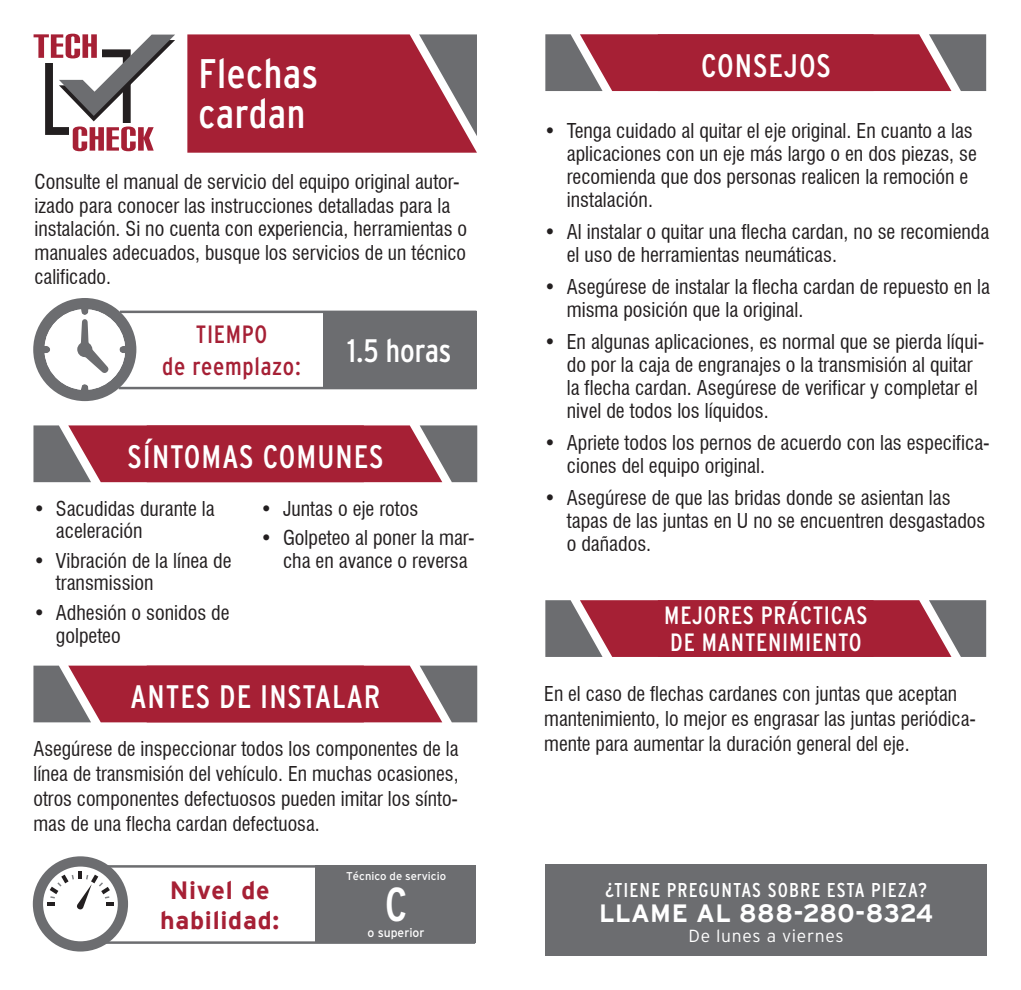
<style>
.page{position:relative;width:1021px;height:990px;background:#fff}
.page>*{position:absolute;margin:0;border:0;box-sizing:border-box;transform-origin:0 0}
.t1{font:condensed 47.5px "Interstate";color:#fff}
.t2{font:condensed 41.25px/40px "Interstate";letter-spacing:.015em;color:#fff}
.t3{font:condensed 32.5px "Interstate";letter-spacing:.03em;color:#fff}
.t4{font:condensed 25px/27.5px "Interstate";letter-spacing:.03em;color:#fff}
.t5{font:700 25px "Interstate";letter-spacing:.02em;color:#fff}
.t6{font:condensed 25px/32.5px "Interstate";letter-spacing:.03em;color:#a62035;text-align:center}
.t7{font:700 25px/30px "Interstate";letter-spacing:.03em;color:#a62035;text-align:center}
.t8{font:condensed 20px/23px "Swiss 721 BT";color:#231f20}
.t9{font:condensed 20px "Interstate";letter-spacing:.055em;color:#fff}
.t10{font:300 17.5px "Interstate";letter-spacing:.04em;color:#fff}
.t11{font:12.5px "Interstate";color:#fff}
.t12{font:11.25px "Interstate";color:#fff}
</style>
<div class="page">
<div style="left:45px;top:49px;width:86px;height:86px;border:8px solid #231f20"></div>
<div style="left:69px;top:123px;width:90px;height:37px;background:#fff"></div>
<svg style="left:73px;top:127px;width:81px;height:24px"></svg>
<svg style="left:34px;top:34px;width:141px;height:87px"></svg>
<svg style="left:187px;top:34px;width:290px;height:119px;background:#a42f41"></svg>
<div style="left:323px;top:311px;width:153px;height:78px;background:#6c6d70"></div>
<svg style="left:33px;top:298px;width:104px;height:104px"></svg>
<hr style="left:120px;top:311px;width:356px;height:2px;background:#6c6d70">
<hr style="left:119px;top:387px;width:357px;height:2px;background:#6c6d70">
<svg style="left:33px;top:425px;width:444px;height:57px;background:#a03a4a"></svg>
<svg style="left:545px;top:34px;width:441px;height:57px;background:#9f3949"></svg>
<svg style="left:545px;top:600px;width:441px;height:57px;background:#9f3849"></svg>
<div style="left:545px;top:865px;width:442px;height:91px;background:#6c6d70"></div>
<hr style="left:107px;top:865px;width:368px;height:3px;background:#6c6d70">
<div style="left:315px;top:865px;width:160px;height:78px;background:#6c6d70"></div>
<div style="left:33px;top:856px;width:95px;height:96px;border:10px solid #6c6d70;border-radius:50%"></div>
<svg style="left:47px;top:871px;width:66px;height:39px"></svg>
<hr style="left:106px;top:941px;width:369px;height:3px;background:#6c6d70">
<svg style="left:33px;top:666px;width:444px;height:56px;background:#9f3949"></svg>
<p class="t2" style="left:199px;top:53px;width:121px">Flechas cardan</p>
<p class="t8" style="left:34px;top:170px;width:434px;line-height:23.8px">Consulte el manual de servicio del equipo original autor&shy;izado para conocer las instrucciones detalladas para la instalación. Si no cuenta con experiencia, herramientas o manuales adecuados, busque los servicios de un técnico calificado.</p>
<p class="t6" style="left:162px;top:318px;width:140px">TIEMPO<br>de reemplazo:</p>
<p class="t3" style="left:347px;top:332px;width:106px">1.5 horas</p>
<p class="t3" style="left:128px;top:438px;width:257px">SÍNTOMAS COMUNES</p>
<p class="t8" style="left:56px;top:497px;width:160px;text-indent:-22px">• Sacudidas durante la aceleración</p>
<p class="t8" style="left:56px;top:549px;width:177px;text-indent:-22px">• Vibración de la línea de transmission</p>
<p class="t8" style="left:56px;top:602px;width:175px;text-indent:-22px">• Adhesión o sonidos de golpeteo</p>
<p class="t8" style="left:260px;top:497px;width:159px">• Juntas o eje rotos</p>
<p class="t8" style="left:283px;top:527px;width:193px;text-indent:-22px">• Golpeteo al poner la mar&shy;cha en avance o reversa</p>
<p class="t3" style="left:130px;top:679px;width:251px">ANTES DE INSTALAR</p>
<p class="t8" style="left:33px;top:736px;width:427px;line-height:25px;text-align:justify">Asegúrese de inspeccionar todos los componentes de la línea de transmisión del vehículo. En muchas ocasiones, otros componentes defectuosos pueden imitar los sínto&shy;mas de una flecha cardan defectuosa.</p>
<p class="t12" style="left:346px;top:870px;width:101px">Técnico de servicio</p>
<p class="t7" style="left:160px;top:876px;width:121px">Nivel de habilidad:</p>
<p class="t1" style="left:385px;top:878px;width:24px">C</p>
<p class="t11" style="left:367px;top:925px;width:59px">o superior</p>
<p class="t3" style="left:701px;top:47px;width:131px">CONSEJOS</p>
<p class="t8" style="left:567px;top:119px;width:411px;text-indent:-22px">• Tenga cuidado al quitar el eje original. En cuanto a las aplicaciones con un eje más largo o en dos piezas, se recomienda que dos personas realicen la remoción e instalación.</p>
<p class="t8" style="left:567px;top:220px;width:424px;text-indent:-22px">• Al instalar o quitar una flecha cardan, no se recomienda el uso de herramientas neumáticas.</p>
<p class="t8" style="left:567px;top:275px;width:424px;text-indent:-22px">• Asegúrese de instalar la flecha cardan de repuesto en la misma posición que la original.</p>
<p class="t8" style="left:567px;top:330px;width:419px;text-indent:-22px">• En algunas aplicaciones, es normal que se pierda líqui&shy;do por la caja de engranajes o la transmisión al quitar la flecha cardan. Asegúrese de verificar y completar el nivel de todos los líquidos.</p>
<p class="t8" style="left:567px;top:431px;width:424px;text-indent:-22px">• Apriete todos los pernos de acuerdo con las especifica&shy;ciones del equipo original.</p>
<p class="t8" style="left:567px;top:486px;width:420px;text-indent:-22px">• Asegúrese de que las bridas donde se asientan las tapas de las juntas en U no se encuentren desgastados o dañados.</p>
<p class="t4" style="left:664px;top:601px;width:205px">MEJORES PRÁCTICAS<br>DE MANTENIMIENTO</p>
<p class="t8" style="left:544px;top:681px;width:433px;line-height:25px">En el caso de flechas cardanes con juntas que aceptan mantenimiento, lo mejor es engrasar las juntas periódica&shy;mente para aumentar la duración general del eje.</p>
<p class="t9" style="left:605px;top:879px;width:323px">¿TIENE PREGUNTAS SOBRE ESTA PIEZA?</p>
<p class="t5" style="left:599px;top:899px;width:336px">LLAME AL 888-280-8324</p>
<p class="t10" style="left:688px;top:926px;width:157px">De lunes a viernes</p>
</div>
